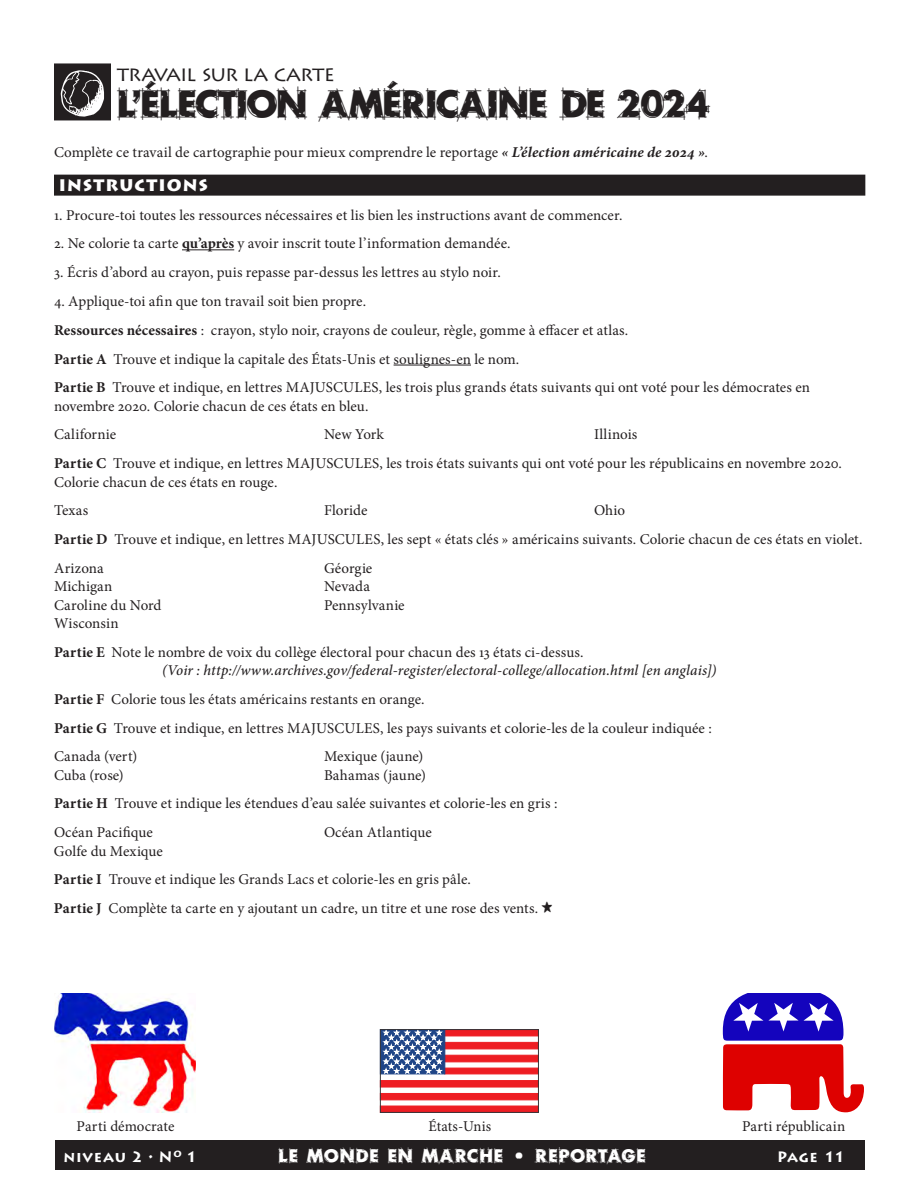
<style>
.page{position:relative;width:918px;height:1188px;background:#fff}
.page>*{position:absolute;margin:0;border:0;box-sizing:border-box;transform-origin:0 0}
.Headline_w_header{font:37.5px "Rough Draft";letter-spacing:-.015em;color:#231f20}
.Headline_w_header-2{font:21px "Lithos Pro";letter-spacing:-.045em;color:#231f20}
.t1{font:18px "Rough Draft";letter-spacing:.055em;color:#fff}
.Title_Level_2__Reversed{font:900 16.5px "Lithos Pro";letter-spacing:.07em;color:#fff}
.Text_basic{font:15px/18.3px "Minion Pro";letter-spacing:.005em;color:#231f20}
.Text_basic-2{font:italic 500 15px/18.3px "Minion Pro";letter-spacing:.005em;color:#231f20}
.t2{font:700 15px "Lithos Pro";letter-spacing:.045em;color:#fff}
.s1{font-weight:700;font-style:italic}
.s2{font-weight:700}
.s3{font-weight:700;font-style:normal}
.s4{font-weight:400;font-style:normal}
.s5{font-family:"Tombats One"}
</style>
<div class="page">
<div style="left:54px;top:63px;width:57px;height:57px;background:#231f20"></div>
<svg style="left:61px;top:70px;width:43px;height:47px"></svg>
<svg style="left:382px;top:1036px;width:154px;height:70px"></svg>
<div style="left:445px;top:1030px;width:93px;height:6px;background:#ee1d23"></div>
<div style="left:445px;top:1042px;width:93px;height:7px;background:#ee1d23"></div>
<div style="left:445px;top:1055px;width:93px;height:7px;background:#ee1d23"></div>
<div style="left:445px;top:1055px;width:93px;height:7px;border:1px solid #ee1d23"></div>
<div style="left:445px;top:1068px;width:93px;height:6px;background:#ee1d23"></div>
<div style="left:380px;top:1081px;width:158px;height:6px;background:#ee1d23"></div>
<div style="left:380px;top:1093px;width:158px;height:7px;background:#ee1d23"></div>
<div style="left:380px;top:1106px;width:158px;height:6px;background:#ee1d23"></div>
<svg style="left:382px;top:1032px;width:63px;height:42px"></svg>
<svg style="left:384px;top:1032px;width:57px;height:41px"></svg>
<img style="left:54px;top:993px;width:142px;height:119px">
<svg style="left:723px;top:993px;width:141px;height:119px"></svg>
<div style="left:54px;top:175px;width:811px;height:21px;background:#231f20"></div>
<hr style="left:182px;top:249px;width:52px;height:1px;background:#231f20">
<hr style="left:394px;top:365px;width:77px;height:1px;background:#231f20">
<div style="left:55px;top:1140px;width:810px;height:30px;background:#231f20"></div>
<p class="Headline_w_header-2" style="left:117px;top:62px;width:219px">TRAVAIL SUR LA CARTE</p>
<p class="Headline_w_header" style="left:117px;top:80px;width:594px">L’ÉLECTION AMÉRICAINE DE 2024</p>
<p class="Text_basic" style="left:54px;top:143px;width:655px">Complète ce travail de cartographie pour mieux comprendre le reportage <span class="s1">« L’élection américaine de 2024 »</span>.</p>
<p class="Title_Level_2__Reversed" style="left:59px;top:175px;width:150px">INSTRUCTIONS</p>
<p class="Text_basic" style="left:54px;top:206px;width:570px">1. Procure-toi toutes les ressources nécessaires et lis bien les instructions avant de commencer.</p>
<p class="Text_basic" style="left:54px;top:234px;width:458px">2. Ne colorie ta carte <span class="s2">qu’après</span> y avoir inscrit toute l’information demandée.</p>
<p class="Text_basic" style="left:54px;top:263px;width:449px">3. Écris d’abord au crayon, puis repasse par-dessus les lettres au stylo noir.</p>
<p class="Text_basic" style="left:54px;top:292px;width:314px">4. Applique-toi afin que ton travail soit bien propre.</p>
<p class="Text_basic" style="left:54px;top:321px;width:576px"><span class="s2">Ressources nécessaires</span> : crayon, stylo noir, crayons de couleur, règle, gomme à effacer et atlas.</p>
<p class="Text_basic" style="left:54px;top:350px;width:467px"><span class="s2">Partie A</span> Trouve et indique la capitale des États-Unis et soulignes-en le nom.</p>
<p class="Text_basic" style="left:54px;top:378px;width:757px"><span class="s2">Partie B</span> Trouve et indique, en lettres MAJUSCULES, les trois plus grands états suivants qui ont voté pour les démocrates en novembre 2020. Colorie chacun de ces états en bleu.</p>
<p class="Text_basic" style="left:54px;top:426px;width:64px">Californie</p>
<p class="Text_basic" style="left:324px;top:426px;width:61px">New York</p>
<p class="Text_basic" style="left:594px;top:426px;width:45px">Illinois</p>
<p class="Text_basic" style="left:54px;top:454px;width:789px"><span class="s2">Partie C</span> Trouve et indique, en lettres MAJUSCULES, les trois états suivants qui ont voté pour les républicains en novembre 2020.<br>Colorie chacun de ces états en rouge.</p>
<p class="Text_basic" style="left:54px;top:501px;width:36px">Texas</p>
<p class="Text_basic" style="left:324px;top:501px;width:45px">Floride</p>
<p class="Text_basic" style="left:594px;top:501px;width:33px">Ohio</p>
<p class="Text_basic" style="left:54px;top:530px;width:810px"><span class="s2">Partie D</span> Trouve et indique, en lettres MAJUSCULES, les sept « états clés » américains suivants. Colorie chacun de ces états en violet.</p>
<p class="Text_basic" style="left:54px;top:559px;width:51px">Arizona</p>
<p class="Text_basic" style="left:324px;top:559px;width:50px">Géorgie</p>
<p class="Text_basic" style="left:54px;top:577px;width:60px">Michigan</p>
<p class="Text_basic" style="left:324px;top:577px;width:47px">Nevada</p>
<p class="Text_basic" style="left:54px;top:596px;width:109px">Caroline du Nord</p>
<p class="Text_basic" style="left:324px;top:596px;width:82px">Pennsylvanie</p>
<p class="Text_basic" style="left:54px;top:614px;width:66px">Wisconsin</p>
<p class="Text_basic-2" style="left:162px;top:643px;width:556px;text-indent:-108px"><span class="s3">Partie E</span> <span class="s4">Note le nombre de voix du collège électoral pour chacun des 13 états ci-dessus.<br></span>(Voir : http://www.archives.gov/federal-register/electoral-college/allocation.html [en anglais])</p>
<p class="Text_basic" style="left:54px;top:690px;width:372px"><span class="s2">Partie F</span> Colorie tous les états américains restants en orange.</p>
<p class="Text_basic" style="left:54px;top:719px;width:659px"><span class="s2">Partie G</span> Trouve et indique, en lettres MAJUSCULES, les pays suivants et colorie-les de la couleur indiquée :</p>
<p class="Text_basic" style="left:54px;top:747px;width:85px">Canada (vert)</p>
<p class="Text_basic" style="left:324px;top:747px;width:101px">Mexique (jaune)</p>
<p class="Text_basic" style="left:54px;top:766px;width:71px">Cuba (rose)</p>
<p class="Text_basic" style="left:324px;top:766px;width:104px">Bahamas (jaune)</p>
<p class="Text_basic" style="left:54px;top:795px;width:505px"><span class="s2">Partie H</span> Trouve et indique les étendues d’eau salée suivantes et colorie-les en gris :</p>
<p class="Text_basic" style="left:54px;top:823px;width:100px">Océan Pacifique</p>
<p class="Text_basic" style="left:324px;top:823px;width:109px">Océan Atlantique</p>
<p class="Text_basic" style="left:54px;top:842px;width:110px">Golfe du Mexique</p>
<p class="Text_basic" style="left:54px;top:870px;width:418px"><span class="s2">Partie I</span> Trouve et indique les Grands Lacs et colorie-les en gris pâle.</p>
<p class="Text_basic" style="left:54px;top:899px;width:500px"><span class="s2">Partie J</span> Complète ta carte en y ajoutant un cadre, un titre et une rose des vents. <span class="s5">J</span></p>
<p class="Text_basic" style="left:77px;top:1117px;width:99px">Parti démocrate</p>
<p class="Text_basic" style="left:429px;top:1117px;width:64px">États-Unis</p>
<p class="Text_basic" style="left:742px;top:1117px;width:105px">Parti républicain</p>
<p class="t2" style="left:64px;top:1148px;width:135px">niveau 2 • N<sup>o</sup> 1</p>
<p class="t1" style="left:279px;top:1144px;width:368px">LE MONDE EN MARCHE • REPORTAGE</p>
<p class="t2" style="left:777px;top:1148px;width:69px">Page 11</p>
</div>
